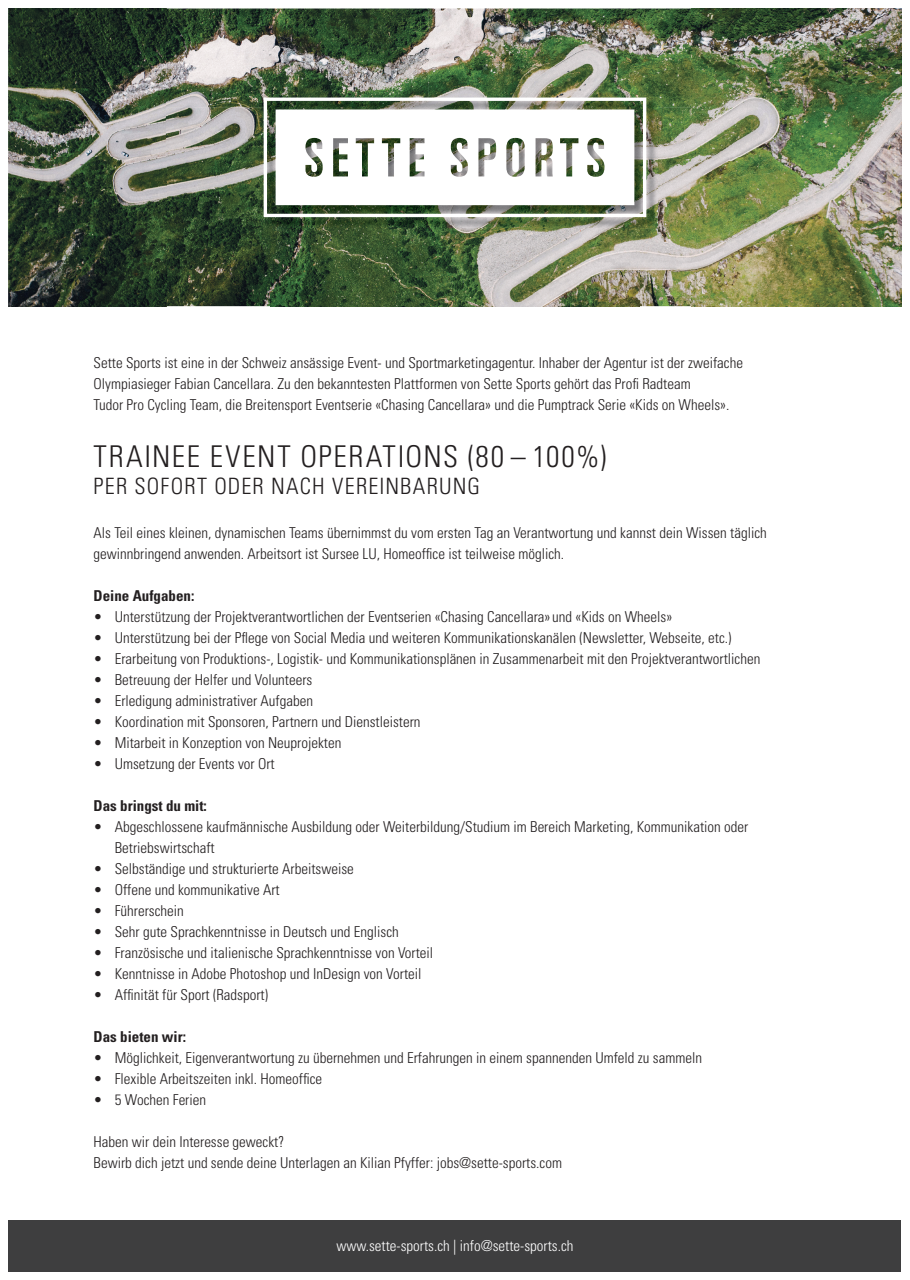
<style>
.page{position:relative;width:910px;height:1280px;background:#fff}
.page>*{position:absolute;margin:0;border:0;box-sizing:border-box;transform-origin:0 0}
.t1{font:300 condensed 30px "Univers LT Std";letter-spacing:.055em;color:#231f20}
.t2{font:300 condensed 22.5px "Univers LT Std";letter-spacing:.05em;color:#231f20}
.t3{font:300 condensed 15px/21px "Univers LT Std";color:#231f20}
.t4{font:700 condensed 15px "Univers LT Std";color:#231f20}
.t5{font:300 condensed 15px "Univers LT Std";color:#fff}
</style>
<div class="page">
<div style="left:9px;top:1220px;width:892px;height:51px;background:#3e3e3f"></div>
<img style="left:9px;top:9px;width:157px;height:297px">
<img style="left:166px;top:9px;width:525px;height:98px">
<img style="left:691px;top:9px;width:210px;height:297px">
<img style="left:166px;top:107px;width:105px;height:199px">
<img style="left:639px;top:107px;width:53px;height:199px">
<img style="left:271px;top:228px;width:368px;height:78px">
<img style="left:265px;top:99px;width:392px;height:129px">
<svg style="left:264px;top:98px;width:382px;height:119px"></svg>
<p class="t3" style="left:94px;top:352px;width:651px">Sette Sports ist eine in der Schweiz ansässige Event- und Sportmarketingagentur. Inhaber der Agentur ist der zweifache<br>Olympiasieger Fabian Cancellara. Zu den bekanntesten Plattformen von Sette Sports gehört das Profi Radteam<br>Tudor Pro Cycling Team, die Breitensport Eventserie «Chasing Cancellara» und die Pumptrack Serie «Kids on Wheels».</p>
<h1 class="t1" style="left:94px;top:438px;width:514px">TRAINEE EVENT OPERATIONS (80 – 100%)</h1>
<h2 class="t2" style="left:94px;top:473px;width:388px">PER SOFORT ODER NACH VEREINBARUNG</h2>
<p class="t3" style="left:94px;top:522px;width:675px">Als Teil eines kleinen, dynamischen Teams übernimmst du vom ersten Tag an Verantwortung und kannst dein Wissen täglich gewinnbringend anwenden. Arbeitsort ist Sursee LU, Homeoffice ist teilweise möglich.</p>
<p class="t4" style="left:94px;top:586px;width:102px">Deine Aufgaben:</p>
<p class="t3" style="left:94px;top:606px;width:580px">• Unterstützung der Projektverantwortlichen der Eventserien «Chasing Cancellara» und «Kids on Wheels»</p>
<p class="t3" style="left:94px;top:627px;width:639px">• Unterstützung bei der Pflege von Social Media und weiteren Kommunikationskanälen (Newsletter, Webseite, etc.)</p>
<p class="t3" style="left:94px;top:648px;width:668px">• Erarbeitung von Produktions-, Logistik- und Kommunikationsplänen in Zusammenarbeit mit den Projektverantwortlichen</p>
<p class="t3" style="left:94px;top:669px;width:220px">• Betreuung der Helfer und Volunteers</p>
<p class="t3" style="left:94px;top:690px;width:221px">• Erledigung administrativer Aufgaben</p>
<p class="t3" style="left:94px;top:711px;width:328px">• Koordination mit Sponsoren, Partnern und Dienstleistern</p>
<p class="t3" style="left:94px;top:732px;width:249px">• Mitarbeit in Konzeption von Neuprojekten</p>
<p class="t3" style="left:94px;top:753px;width:183px">• Umsetzung der Events vor Ort</p>
<p class="t4" style="left:94px;top:796px;width:115px">Das bringst du mit:</p>
<p class="t3" style="left:115px;top:816px;width:635px;text-indent:-21px">• Abgeschlossene kaufmännische Ausbildung oder Weiterbildung/Studium im Bereich Marketing, Kommunikation oder<br>Betriebswirtschaft</p>
<p class="t3" style="left:94px;top:858px;width:262px">• Selbständige und strukturierte Arbeitsweise</p>
<p class="t3" style="left:94px;top:879px;width:188px">• Offene und kommunikative Art</p>
<p class="t3" style="left:94px;top:900px;width:92px">• Führerschein</p>
<p class="t3" style="left:94px;top:921px;width:307px">• Sehr gute Sprachkenntnisse in Deutsch und Englisch</p>
<p class="t3" style="left:94px;top:942px;width:341px">• Französische und italienische Sprachkenntnisse von Vorteil</p>
<p class="t3" style="left:94px;top:963px;width:329px">• Kenntnisse in Adobe Photoshop und InDesign von Vorteil</p>
<p class="t3" style="left:94px;top:984px;width:176px">• Affinität für Sport (Radsport)</p>
<p class="t4" style="left:94px;top:1027px;width:94px">Das bieten wir:</p>
<p class="t3" style="left:94px;top:1047px;width:610px">• Möglichkeit, Eigenverantwortung zu übernehmen und Erfahrungen in einem spannenden Umfeld zu sammeln</p>
<p class="t3" style="left:94px;top:1068px;width:230px">• Flexible Arbeitszeiten inkl. Homeoffice</p>
<p class="t3" style="left:94px;top:1089px;width:114px">• 5 Wochen Ferien</p>
<p class="t3" style="left:94px;top:1131px;width:470px">Haben wir dein Interesse geweckt?<br>Bewirb dich jetzt und sende deine Unterlagen an Kilian Pfyffer: jobs@sette-sports.com</p>
<p class="t5" style="left:336px;top:1237px;width:239px">www.sette-sports.ch | info@sette-sports.ch</p>
</div>
